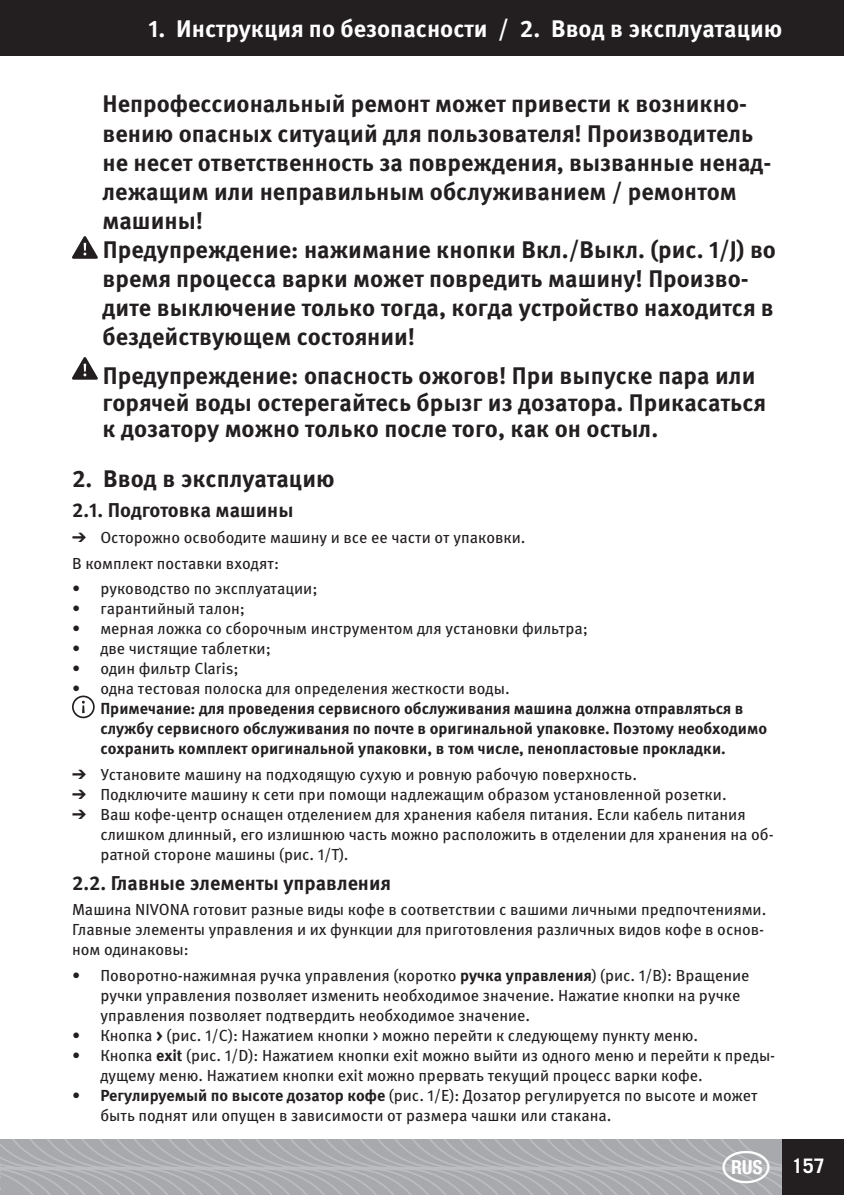
<style>
.page{position:relative;width:844px;height:1195px;background:#fff}
.page>*{position:absolute;margin:0;border:0;box-sizing:border-box;transform-origin:0 0}
.t1{font:700 24px/29px "Meta Pro";color:#231f20}
.t2{font:700 24px "Meta Pro";color:#fff}
.t3{font:700 20px "Meta Pro";color:#231f20}
.t4{font:700 20px "Trade Gothic LT Std";color:#fff}
.t5{font:16px/20px "Meta Pro";color:#231f20}
.t6{font:700 16px/20px "Meta Pro";color:#231f20}
.s1{font-weight:400}
.s2{font-weight:700}
</style>
<div class="page">
<svg style="left:72px;top:236px;width:26px;height:23px"></svg>
<svg style="left:72px;top:357px;width:26px;height:23px"></svg>
<svg style="left:72px;top:695px;width:23px;height:23px"></svg>
<div style="left:0;top:0;width:844px;height:55px;background:#231f20"></div>
<svg style="left:1px;top:1139px;width:781px;height:56px;background:#acadb1"></svg>
<div style="left:783px;top:1139px;width:61px;height:56px;background:#231f20"></div>
<svg style="left:0;top:1139px;width:1px;height:56px"></svg>
<svg style="left:723px;top:1150px;width:47px;height:32px;background:#aeafb2"></svg>
<p class="t2" style="left:149px;top:14px;width:635px">1. Инструкция по безопасности / 2. Ввод в эксплуатацию</p>
<p class="t1" style="left:103px;top:90px;width:675px">Непрофессиональный ремонт может привести к возникно&shy;вению опасных ситуаций для пользователя! Производитель не несет ответственность за повреждения, вызванные ненад&shy;лежащим или неправильным обслуживанием / ремонтом машины!<br>Предупреждение: нажимание кнопки Вкл./Выкл. (рис. 1/J) во время процесса варки может повредить машину! Произво&shy;дите выключение только тогда, когда устройство находится в бездействующем состоянии!</p>
<p class="t1" style="left:103px;top:362px;width:665px;line-height:26.8px">Предупреждение: опасность ожогов! При выпуске пара или горячей воды остерегайтесь брызг из дозатора. Прикасаться к дозатору можно только после того, как он остыл.</p>
<p class="t1" style="left:72px;top:465px;width:264px">2. Ввод в эксплуатацию</p>
<p class="t3" style="left:72px;top:497px;width:223px">2.1. Подготовка машины</p>
<p class="t5" style="left:72px;top:524px;width:455px;line-height:25.6px">➔ Осторожно освободите машину и все ее части от упаковки.<br>В комплект поставки входят:</p>
<p class="t5" style="left:72px;top:578px;width:247px">• руководство по эксплуатации;</p>
<p class="t5" style="left:72px;top:598px;width:175px">• гарантийный талон;</p>
<p class="t5" style="left:72px;top:618px;width:517px">• мерная ложка со сборочным инструментом для установки фильтра;</p>
<p class="t5" style="left:72px;top:638px;width:200px">• две чистящие таблетки;</p>
<p class="t5" style="left:72px;top:658px;width:168px">• один фильтр Claris;</p>
<p class="t6" style="left:100px;top:679px;width:668px;text-indent:-28px"><span class="s1">• одна тестовая полоска для определения жесткости воды.<br></span>Примечание: для проведения сервисного обслуживания машина должна отправляться в службу сервисного обслуживания по почте в оригинальной упаковке. Поэтому необходимо сохранить комплект оригинальной упаковки, в том числе, пенопластовые прокладки.</p>
<p class="t5" style="left:72px;top:764px;width:567px">➔ Установите машину на подходящую сухую и ровную рабочую поверхность.</p>
<p class="t5" style="left:72px;top:784px;width:656px">➔ Подключите машину к сети при помощи надлежащим образом установленной розетки.</p>
<p class="t5" style="left:100px;top:804px;width:675px;text-indent:-28px">➔ Ваш кофе-центр оснащен отделением для хранения кабеля питания. Если кабель питания слишком длинный, его излишнюю часть можно расположить в отделении для хранения на об&shy;ратной стороне машины (рис. 1/T).</p>
<p class="t3" style="left:72px;top:870px;width:320px">2.2. Главные элементы управления</p>
<p class="t5" style="left:72px;top:899px;width:696px">Машина NIVONA готовит разные виды кофе в соответствии с вашими личными предпочтениями.<br>Главные элементы управления и их функции для приготовления различных видов кофе в основ&shy;ном одинаковы:</p>
<p class="t5" style="left:100px;top:965px;width:651px;text-indent:-28px">• Поворотно-нажимная ручка управления (коротко <span class="s2">ручка управления</span>) (рис. 1/В): Вращение ручки управления позволяет изменить необходимое значение. Нажатие кнопки на ручке управления позволяет подтвердить необходимое значение.</p>
<p class="t5" style="left:72px;top:1025px;width:628px">• Кнопка <span class="s2">&gt;</span> (рис. 1/C): Нажатием кнопки &gt; можно перейти к следующему пункту меню.</p>
<p class="t5" style="left:100px;top:1045px;width:676px;text-indent:-28px">• Кнопка <span class="s2">exit</span> (рис. 1/D): Нажатием кнопки exit можно выйти из одного меню и перейти к преды&shy;дущему меню. Нажатием кнопки exit можно прервать текущий процесс варки кофе.</p>
<p class="t5" style="left:100px;top:1085px;width:659px;text-indent:-28px">• <span class="s2">Регулируемый по высоте дозатор кофе</span> (рис. 1/E): Дозатор регулируется по высоте и может быть поднят или опущен в зависимости от размера чашки или стакана.</p>
<p class="t4" style="left:792px;top:1153px;width:35px">157</p>
</div>
